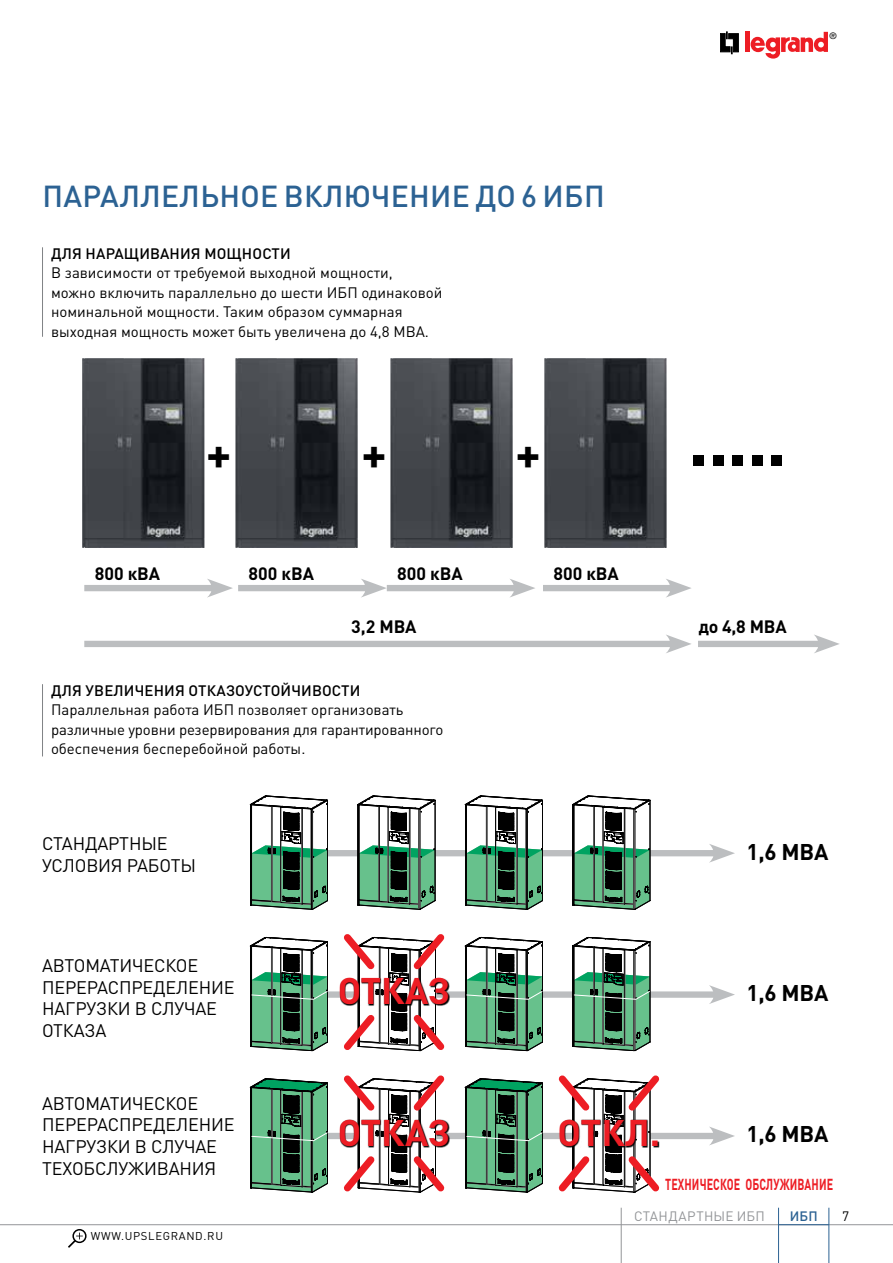
<style>
.page{position:relative;width:893px;height:1263px;background:#fff}
.page>*{position:absolute;margin:0;border:0;box-sizing:border-box;transform-origin:0 0}
.t1{font:700 69px "DIN Pro";color:#000}
.t2{font:700 46.5px "DIN Pro";color:#000}
.t3{font:700 36.6px "DIN Pro";letter-spacing:-.005em;color:#ed1d24}
.t4{font:500 30px "DIN Pro";letter-spacing:.01em;color:#2c6293}
.t5{font:700 22.5px "DIN Pro";letter-spacing:-.01em;color:#000}
.t6{font:18px/21.6px "DIN Pro";letter-spacing:-.01em;color:#000}
.t7{font:700 17.7px "DIN Pro";color:#000}
.t8{font:700 15.75px "DIN Pro";letter-spacing:.01em;color:#ed1d24;scale:.68 1}
.t9{font:15px/19.5px "DIN Pro";color:#000}
.t10{font:500 15px "DIN Pro";letter-spacing:.01em;color:#000}
.t11{font:13.5px "DIN Pro";letter-spacing:.02em;color:#939598}
.t12{font:500 13.5px "DIN Pro";color:#2c6293}
.t13{font:13.5px "DIN Pro";color:#000}
.t14{font:11.25px "DIN Pro";letter-spacing:.06em;color:#000}
.t15{font:9px "Helvetica";color:#000}
</style>
<div class="page">
<svg style="left:720px;top:32px;width:19px;height:22px"></svg>
<div style="left:745px;top:32px;width:5px;height:20px;background:#ed1d24"></div>
<svg style="left:751px;top:32px;width:77px;height:27px"></svg>
<hr style="left:0;top:1224px;width:893px;height:1px;background:#939598">
<hr style="left:778px;top:1224px;width:51px;height:1px;background:#2c6293">
<hr style="left:621px;top:1208px;width:1px;height:55px;background:#939598">
<hr style="left:828px;top:1208px;width:1px;height:55px;background:#2c6293">
<div style="left:72px;top:1229px;width:15px;height:14px;border:2px solid #000;border-radius:50%"></div>
<svg style="left:68px;top:1232px;width:15px;height:16px"></svg>
<hr style="left:778px;top:1208px;width:1px;height:55px;background:#2c6293">
<div style="left:84px;top:585px;width:134px;height:6px;background:#bcbec0"></div>
<svg style="left:207px;top:579px;width:26px;height:19px"></svg>
<div style="left:238px;top:585px;width:134px;height:6px;background:#bcbec0"></div>
<svg style="left:361px;top:579px;width:26px;height:19px"></svg>
<div style="left:387px;top:585px;width:133px;height:6px;background:#bcbec0"></div>
<svg style="left:509px;top:579px;width:26px;height:19px"></svg>
<div style="left:543px;top:585px;width:133px;height:6px;background:#bcbec0"></div>
<svg style="left:666px;top:579px;width:25px;height:19px"></svg>
<div style="left:84px;top:641px;width:592px;height:6px;background:#bcbec0"></div>
<svg style="left:666px;top:634px;width:25px;height:19px"></svg>
<div style="left:293px;top:850px;width:427px;height:6px;background:#bcbec0"></div>
<svg style="left:709px;top:844px;width:26px;height:19px"></svg>
<div style="left:293px;top:991px;width:427px;height:7px;background:#bcbec0"></div>
<svg style="left:709px;top:985px;width:26px;height:19px"></svg>
<div style="left:293px;top:1133px;width:427px;height:6px;background:#bcbec0"></div>
<svg style="left:709px;top:1126px;width:26px;height:19px"></svg>
<div style="left:698px;top:641px;width:126px;height:6px;background:#bcbec0"></div>
<svg style="left:814px;top:634px;width:26px;height:19px"></svg>
<hr style="left:42px;top:247px;width:1px;height:90px;background:#808285">
<hr style="left:42px;top:684px;width:1px;height:72px;background:#808285">
<img style="left:82px;top:358px;width:122px;height:190px">
<img style="left:235px;top:358px;width:123px;height:190px">
<img style="left:390px;top:358px;width:123px;height:190px">
<img style="left:544px;top:358px;width:123px;height:190px">
<svg style="left:250px;top:796px;width:78px;height:114px"></svg>
<svg style="left:250px;top:937px;width:78px;height:114px"></svg>
<svg style="left:250px;top:1078px;width:78px;height:115px;background:#508c6a"></svg>
<svg style="left:357px;top:796px;width:78px;height:114px"></svg>
<svg style="left:465px;top:796px;width:78px;height:114px"></svg>
<svg style="left:465px;top:937px;width:78px;height:114px"></svg>
<svg style="left:465px;top:1078px;width:78px;height:115px;background:#4f8b69"></svg>
<svg style="left:572px;top:796px;width:78px;height:114px"></svg>
<svg style="left:572px;top:937px;width:78px;height:114px"></svg>
<svg style="left:337px;top:934px;width:114px;height:118px"></svg>
<svg style="left:340px;top:978px;width:110px;height:28px"></svg>
<svg style="left:337px;top:1075px;width:114px;height:118px"></svg>
<svg style="left:340px;top:1119px;width:110px;height:29px"></svg>
<svg style="left:552px;top:1075px;width:114px;height:118px"></svg>
<svg style="left:560px;top:1119px;width:99px;height:29px"></svg>
<p class="t15" style="left:830px;top:30px;width:8px">®</p>
<h3 class="t4" style="left:42px;top:172px;width:564px">ПАРАЛЛЕЛЬНОЕ ВКЛЮЧЕНИЕ ДО 6 ИБП</h3>
<p class="t10" style="left:51px;top:241px;width:241px">ДЛЯ НАРАЩИВАНИЯ МОЩНОСТИ</p>
<p class="t9" style="left:51px;top:263px;width:393px">В зависимости от требуемой выходной мощности,<br>можно включить параллельно до шести ИБП одинаковой номинальной мощности. Таким образом суммарная выходная мощность может быть увеличена до 4,8 МВA.</p>
<h2 class="t2" style="left:206px;top:415px;width:27px">+</h2>
<h2 class="t2" style="left:361px;top:415px;width:27px">+</h2>
<h2 class="t2" style="left:515px;top:415px;width:27px">+</h2>
<h1 class="t1" style="left:688px;top:383px;width:100px">.....</h1>
<p class="t7" style="left:95px;top:559px;width:67px">800 кВA</p>
<p class="t7" style="left:249px;top:559px;width:67px">800 кВA</p>
<p class="t7" style="left:397px;top:559px;width:67px">800 кВA</p>
<p class="t7" style="left:553px;top:559px;width:67px">800 кВA</p>
<p class="t7" style="left:351px;top:612px;width:67px">3,2 MВA</p>
<p class="t7" style="left:699px;top:612px;width:89px">до 4,8 MВA</p>
<p class="t10" style="left:51px;top:678px;width:311px">ДЛЯ УВЕЛИЧЕНИЯ ОТКАЗОУСТОЙЧИВОСТИ</p>
<p class="t9" style="left:51px;top:700px;width:394px">Параллельная работа ИБП позволяет организовать различные уровни резервирования для гарантированного обеспечения бесперебойной работы.</p>
<p class="t6" style="left:42px;top:832px;width:155px">СТАНДАРТНЫЕ<br>УСЛОВИЯ РАБОТЫ</p>
<p class="t6" style="left:42px;top:954px;width:194px">АВТОМАТИЧЕСКОЕ<br>ПЕРЕРАСПРЕДЕЛЕНИЕ<br>НАГРУЗКИ В СЛУЧАЕ<br>ОТКАЗА</p>
<p class="t6" style="left:42px;top:1092px;width:194px">АВТОМАТИЧЕСКОЕ<br>ПЕРЕРАСПРЕДЕЛЕНИЕ<br>НАГРУЗКИ В СЛУЧАЕ<br>ТЕХОБСЛУЖИВАНИЯ</p>
<p class="t14" style="left:91px;top:1229px;width:134px">WWW.UPSLEGRAND.RU</p>
<h3 class="t3" style="left:338px;top:961px;width:114px">ОТКАЗ</h3>
<h3 class="t3" style="left:338px;top:1102px;width:114px">ОТКАЗ</h3>
<h3 class="t3" style="left:558px;top:1102px;width:104px">ОТКЛ.</h3>
<h3 class="t5" style="left:746px;top:833px;width:83px">1,6 MВA</h3>
<h3 class="t5" style="left:746px;top:974px;width:83px">1,6 MВA</h3>
<h3 class="t5" style="left:746px;top:1115px;width:83px">1,6 MВA</h3>
<p class="t8" style="left:665px;top:1171px;width:72px">Техни ческое</p>
<p class="t8" style="left:745px;top:1171px;width:11px">обсл</p>
<p class="t8" style="left:773px;top:1171px;width:22px">уживание</p>
<p class="t11" style="left:634px;top:1207px;width:132px">СТАНДАРТНЫЕ ИБП</p>
<p class="t12" style="left:790px;top:1205px;width:29px">ИБП</p>
<p class="t13" style="left:842px;top:1207px;width:9px">7</p>
</div>
